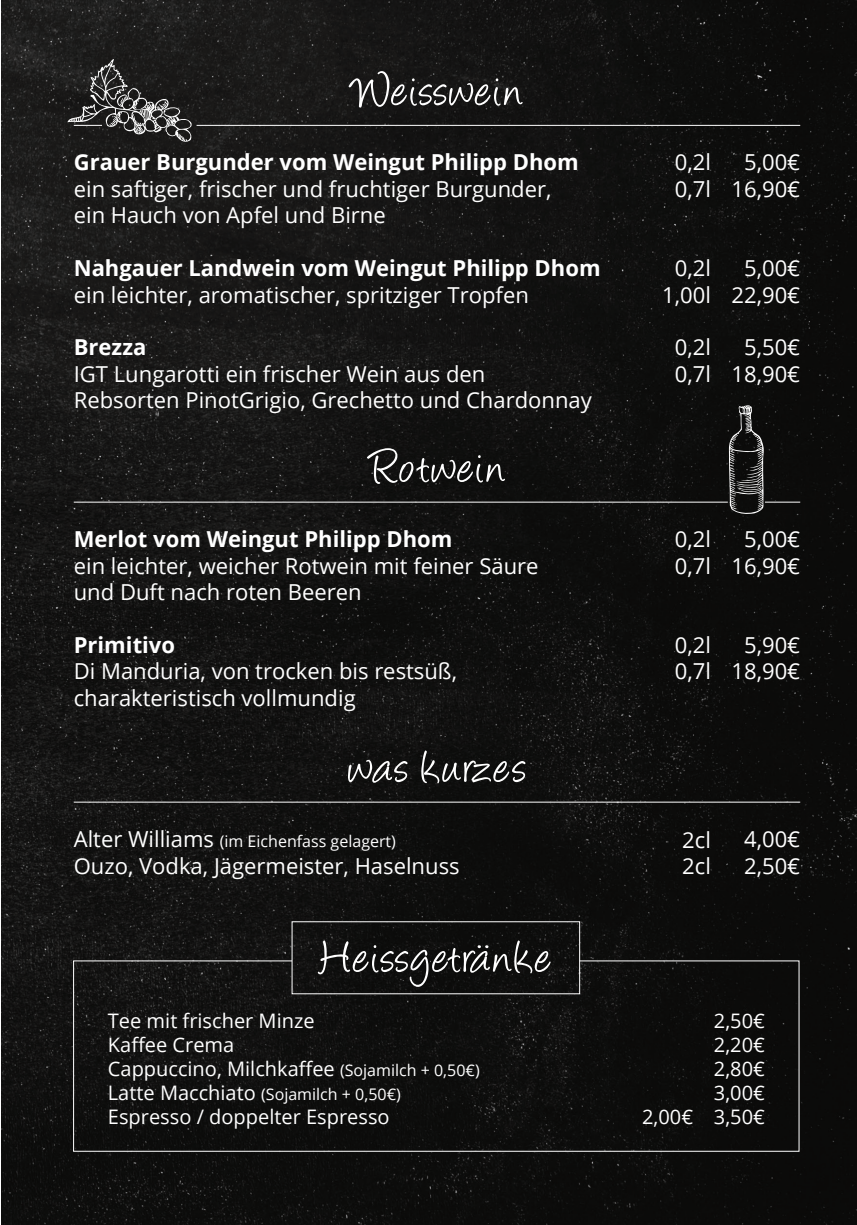
<style>
.page{position:relative;width:857px;height:1225px;background:#fff}
.page>*{position:absolute;margin:0;border:0;box-sizing:border-box;transform-origin:0 0}
.t1{font:52px "Angelina";letter-spacing:.04em;color:#fff}
.t2{font:52px "Angelina";letter-spacing:.065em;color:#fff}
.t3{font:22px/26.4px "Open Sans";color:#fff}
.t4{font:700 22px "Open Sans";color:#fff}
.t5{font:20px/24px "Open Sans";color:#fff}
.t6{font:16px "Open Sans";color:#fff}
.s1{font-size:22px}
.s2{font-size:16px}
.s3{font-size:20px}
</style>
<div class="page">
<img style="left:1px;top:0;width:855px;height:1225px">
<svg style="left:477px;top:945px;width:11px;height:3px"></svg>
<svg style="left:728px;top:405px;width:35px;height:109px;background:#393938"></svg>
<hr style="left:196px;top:125px;width:603px;height:1px;background:#fff">
<hr style="left:764px;top:501px;width:35px;height:1px;background:#fff">
<hr style="left:74px;top:501px;width:653px;height:1px;background:#fff">
<hr style="left:74px;top:801px;width:725px;height:1px;background:#fff">
<svg style="left:73px;top:960px;width:726px;height:192px;background:#121211"></svg>
<svg style="left:67px;top:59px;width:127px;height:85px;background:#393837"></svg>
<h1 class="t1" style="left:352px;top:69px;width:172px">Weisswein</h1>
<p class="t4" style="left:74px;top:147px;width:506px">Grauer Burgunder vom Weingut Philipp Dhom</p>
<p class="t3" style="left:74px;top:175px;width:479px">ein saftiger, frischer und fruchtiger Burgunder, ein Hauch von Apfel und Birne</p>
<p class="t4" style="left:74px;top:253px;width:528px">Nahgauer Landwein vom Weingut Philipp Dhom</p>
<p class="t3" style="left:74px;top:281px;width:456px">ein leichter, aromatischer, spritziger Tropfen</p>
<p class="t4" style="left:74px;top:332px;width:74px">Brezza</p>
<p class="t3" style="left:74px;top:360px;width:519px">IGT Lungarotti ein frischer Wein aus den<br>Rebsorten PinotGrigio, Grechetto und Chardonnay</p>
<h1 class="t1" style="left:369px;top:446px;width:137px">Rotwein</h1>
<p class="t4" style="left:74px;top:524px;width:380px">Merlot vom Weingut Philipp Dhom</p>
<p class="t3" style="left:74px;top:552px;width:466px">ein leichter, weicher Rotwein mit feiner Säure und Duft nach roten Beeren</p>
<p class="t4" style="left:74px;top:629px;width:103px">Primitivo</p>
<p class="t3" style="left:74px;top:657px;width:384px">Di Manduria, von trocken bis restsüß, charakteristisch vollmundig</p>
<h1 class="t2" style="left:348px;top:745px;width:180px">was kurzes</h1>
<p class="t6" style="left:74px;top:830px;width:323px"><span class="s1">Alter Williams</span> (im Eichenfass gelagert)</p>
<p class="t3" style="left:74px;top:852px;width:387px">Ouzo, Vodka, Jägermeister, Haselnuss</p>
<h1 class="t1" style="left:320px;top:935px;width:232px">Heissgetranke</h1>
<p class="t5" style="left:108px;top:1008px;width:373px">Tee mit frischer Minze<br>Kaffee Crema<br>Cappuccino, Milchkaffee <span class="s2">(Sojamilch + 0,50€)</span></p>
<p class="t6" style="left:108px;top:1083px;width:294px"><span class="s3">Latte Macchiato</span> (Sojamilch + 0,50€)</p>
<p class="t5" style="left:108px;top:1104px;width:283px">Espresso / doppelter Espresso</p>
<p class="t3" style="left:674px;top:149px;width:38px">0,2l<br>0,7l</p>
<p class="t3" style="left:731px;top:149px;width:70px;text-align:center">5,00€<br>16,90€</p>
<p class="t3" style="left:661px;top:254px;width:50px;text-align:center">0,2l<br>1,00l</p>
<p class="t3" style="left:674px;top:333px;width:38px">0,2l<br>0,7l</p>
<p class="t3" style="left:731px;top:254px;width:70px;text-align:center">5,00€<br>22,90€</p>
<p class="t3" style="left:731px;top:333px;width:70px;text-align:center">5,50€<br>18,90€</p>
<p class="t3" style="left:674px;top:525px;width:38px">0,2l<br>0,7l</p>
<p class="t3" style="left:674px;top:631px;width:38px">0,2l<br>0,7l</p>
<p class="t3" style="left:731px;top:525px;width:70px;text-align:center">5,00€<br>16,90€</p>
<p class="t3" style="left:731px;top:631px;width:70px;text-align:center">5,90€<br>18,90€</p>
<p class="t3" style="left:682px;top:826px;width:30px">2cl<br>2cl</p>
<p class="t3" style="left:743px;top:825px;width:58px">4,00€<br>2,50€</p>
<p class="t5" style="left:641px;top:1008px;width:124px;text-align:right">2,50€<br>2,20€<br>2,80€<br>3,00€<br>2,00€ 3,50€</p>
</div>
